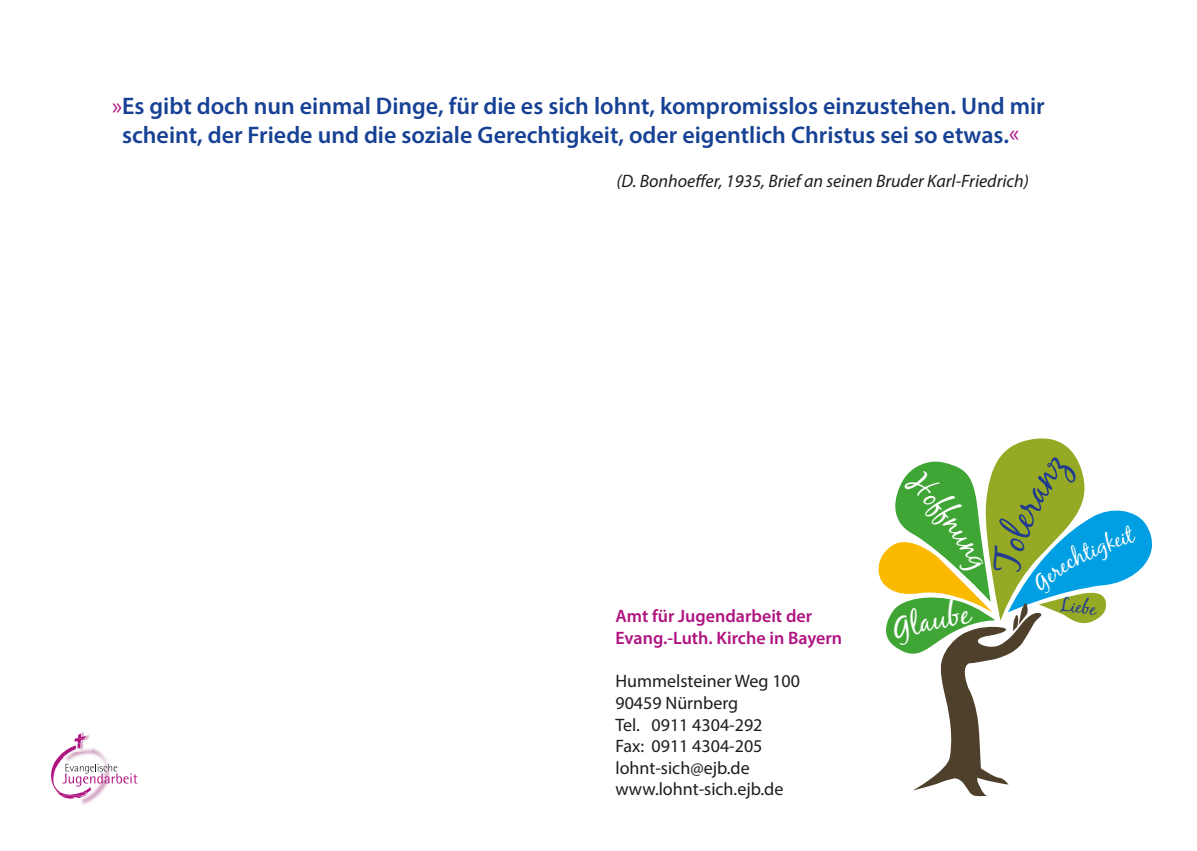
<style>
.page{position:relative;width:1197px;height:851px;background:#fff}
.page>*{position:absolute;margin:0;border:0;box-sizing:border-box;transform-origin:0 0}
.t1{font:600 24px/28.8px "Myriad Pro";color:#164194}
.t2{font:18px/21.6px "Myriad Pro";color:#1d1d1b}
.t3{font:italic 18px "Myriad Pro";color:#1d1d1b}
.t4{font:600 18px/21.6px "Myriad Pro";color:#af1380}
.s1{font-weight:400;color:#af1380}
</style>
<div class="page">
<img style="left:66px;top:798px;width:30px;height:7px">
<svg style="left:51px;top:733px;width:86px;height:65px"></svg>
<svg style="left:878px;top:438px;width:274px;height:358px"></svg>
<p class="t1" style="left:122px;top:91px;width:924px;text-indent:-10px"><span class="s1">»</span> Es gibt doch nun einmal Dinge, für die es sich lohnt, kompromisslos einzustehen. Und mir scheint, der Friede und die soziale Gerechtigkeit, oder eigentlich Christus sei so etwas.<span class="s1">«</span></p>
<p class="t3" style="left:616px;top:169px;width:414px">(D. Bonhoeffer, 1935, Brief an seinen Bruder Karl-Friedrich)</p>
<p class="t4" style="left:615px;top:605px;width:228px">Amt für Jugendarbeit der<br>Evang.-Luth. Kirche in Bayern</p>
<p class="t2" style="left:615px;top:670px;width:186px">Hummelsteiner Weg 100<br>90459 Nürnberg<br>Tel. 0911 4304-292<br>Fax: 0911 4304-205 lohnt-sich@ejb.de www.lohnt-sich.ejb.de</p>
</div>
